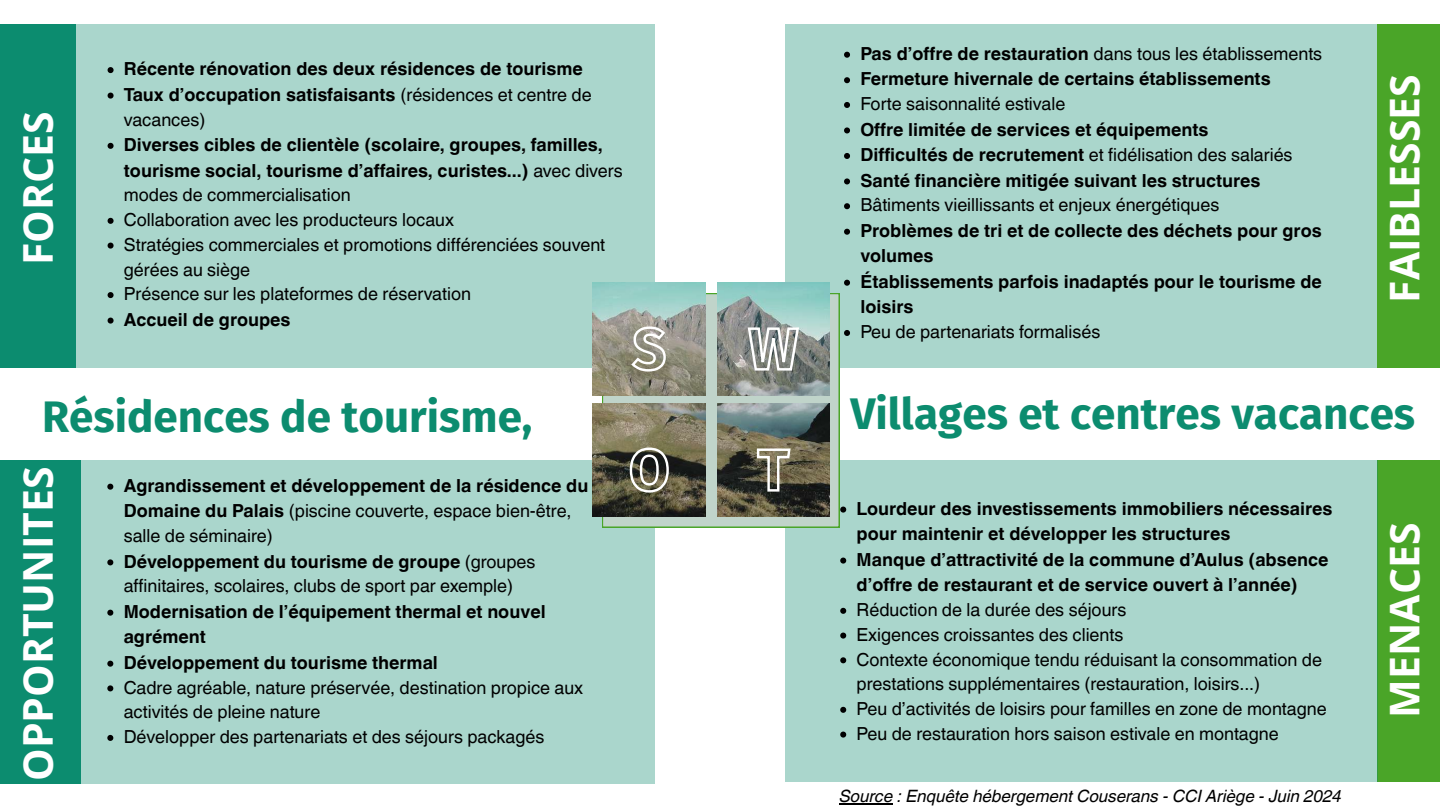
<style>
.page{position:relative;width:1440px;height:810px;background:#fff}
.page>*{position:absolute;margin:0;border:0;box-sizing:border-box;transform-origin:0 0}
.t1{font:700 44px "Fira Sans";color:#0c8c6f}
.t2{font:700 41px "Open Sans";color:#fff}
.t3{font:18px/24.8px "Helvetica World";color:#000}
.t4{font:700 18px/25.5px "Helvetica World";color:#000}
.t5{font:italic 17px "Helvetica World";color:#000}
.s1{font-weight:400}
.s2{font-weight:700}
</style>
<div class="page">
<div style="left:1377px;top:24px;width:63px;height:344px;background:#4aa528"></div>
<div style="left:1378px;top:460px;width:62px;height:322px;background:#4aa528"></div>
<div style="left:0;top:24px;width:655px;height:344px;background:#aad6cc"></div>
<div style="left:785px;top:24px;width:592px;height:344px;background:#aad6cc"></div>
<div style="left:785px;top:460px;width:592px;height:322px;background:#aad6cc"></div>
<div style="left:0;top:460px;width:81px;height:324px;background:#0c8c6f"></div>
<div style="left:79px;top:460px;width:576px;height:324px;background:#aad6cc"></div>
<svg style="left:602px;top:293px;width:237px;height:234px"></svg>
<img style="left:593px;top:283px;width:113px;height:112px">
<img style="left:717px;top:283px;width:113px;height:112px">
<img style="left:717px;top:404px;width:113px;height:113px">
<img style="left:593px;top:404px;width:113px;height:113px">
<div style="left:0;top:24px;width:76px;height:344px;background:#0c8c6f"></div>
<svg style="left:630px;top:325px;width:37px;height:48px"></svg>
<svg style="left:746px;top:323px;width:55px;height:56px"></svg>
<svg style="left:628px;top:446px;width:42px;height:48px"></svg>
<svg style="left:756px;top:447px;width:36px;height:46px"></svg>
<svg style="left:108px;top:67px;width:6px;height:6px"></svg>
<svg style="left:108px;top:93px;width:6px;height:6px"></svg>
<svg style="left:108px;top:143px;width:6px;height:6px"></svg>
<svg style="left:108px;top:218px;width:6px;height:6px"></svg>
<svg style="left:108px;top:243px;width:6px;height:6px"></svg>
<svg style="left:108px;top:292px;width:6px;height:6px"></svg>
<svg style="left:108px;top:318px;width:6px;height:6px"></svg>
<svg style="left:844px;top:52px;width:6px;height:6px"></svg>
<svg style="left:844px;top:77px;width:6px;height:6px"></svg>
<svg style="left:844px;top:102px;width:6px;height:6px"></svg>
<svg style="left:844px;top:127px;width:6px;height:6px"></svg>
<svg style="left:844px;top:153px;width:6px;height:6px"></svg>
<svg style="left:844px;top:178px;width:6px;height:6px"></svg>
<svg style="left:844px;top:203px;width:6px;height:6px"></svg>
<svg style="left:844px;top:229px;width:6px;height:6px"></svg>
<svg style="left:844px;top:280px;width:6px;height:6px"></svg>
<svg style="left:844px;top:330px;width:6px;height:6px"></svg>
<svg style="left:107px;top:484px;width:6px;height:6px"></svg>
<svg style="left:107px;top:559px;width:6px;height:6px"></svg>
<svg style="left:107px;top:610px;width:6px;height:6px"></svg>
<svg style="left:107px;top:661px;width:6px;height:6px"></svg>
<svg style="left:107px;top:685px;width:6px;height:6px"></svg>
<svg style="left:107px;top:735px;width:6px;height:6px"></svg>
<svg style="left:840px;top:507px;width:6px;height:6px"></svg>
<svg style="left:840px;top:558px;width:6px;height:6px"></svg>
<svg style="left:840px;top:608px;width:6px;height:6px"></svg>
<svg style="left:840px;top:633px;width:6px;height:6px"></svg>
<svg style="left:840px;top:657px;width:6px;height:6px"></svg>
<svg style="left:840px;top:707px;width:6px;height:6px"></svg>
<svg style="left:840px;top:732px;width:6px;height:6px"></svg>
<hr style="left:839px;top:803px;width:54px;height:2px;background:#000">
<h2 class="t2" style="left:9px;top:265px;width:155px;rotate:-90deg">FORCES</h2>
<p class="t4" style="left:124px;top:55px;width:469px;line-height:25.1px">Récente rénovation des deux résidences de tourisme<br>Taux d’occupation satisfaisants <span class="s1">(résidences et centre de vacances)</span></p>
<p class="t3" style="left:124px;top:132px;width:500px"><span class="s2">Diverses cibles de clientèle (scolaire, groupes, familles, tourisme social, tourisme d’affaires, curistes...)</span> avec divers modes de commercialisation<br>Collaboration avec les producteurs locaux<br>Stratégies commerciales et promotions différenciées souvent gérées au siège<br>Présence sur les plateformes de réservation</p>
<p class="t4" style="left:124px;top:305px;width:168px">Accueil de groupes</p>
<h1 class="t1" style="left:42px;top:391px;width:492px">Résidences de tourisme,</h1>
<h2 class="t2" style="left:9px;top:781px;width:316px;rotate:-90deg">OPPORTUNITES</h2>
<p class="t3" style="left:124px;top:473px;width:466px;line-height:25.1px"><span class="s2">Agrandissement et développement de la résidence du Domaine du Palais</span> (piscine couverte, espace bien-être, salle de séminaire)<br><span class="s2">Développement du tourisme de groupe</span> (groupes affinitaires, scolaires, clubs de sport par exemple)</p>
<p class="t4" style="left:124px;top:597px;width:423px">Modernisation de l’équipement thermal et nouvel agrément<br>Développement du tourisme thermal</p>
<p class="t3" style="left:124px;top:675px;width:461px">Cadre agréable, nature préservée, destination propice aux activités de pleine nature<br>Développer des partenariats et des séjours packagés</p>
<p class="t4" style="left:860px;top:39px;width:463px">Pas d’offre de restauration <span class="s1">dans tous les établissements<br></span>Fermeture hivernale de certains établissements</p>
<p class="t3" style="left:860px;top:92px;width:206px">Forte saisonnalité estivale</p>
<p class="t4" style="left:860px;top:115px;width:434px">Offre limitée de services et équipements<br>Difficultés de recrutement <span class="s1">et fidélisation des salariés<br></span>Santé financière mitigée suivant les structures</p>
<p class="t3" style="left:860px;top:193px;width:361px">Bâtiments vieillissants et enjeux énergétiques</p>
<p class="t4" style="left:860px;top:216px;width:463px">Problèmes de tri et de collecte des déchets pour gros volumes<br>Établissements parfois inadaptés pour le tourisme de loisirs</p>
<p class="t3" style="left:860px;top:320px;width:242px">Peu de partenariats formalisés</p>
<h2 class="t2" style="left:1376px;top:303px;width:230px;rotate:-90deg">FAIBLESSES</h2>
<h1 class="t1" style="left:850px;top:388px;width:566px">Villages et centres vacances</h1>
<p class="t4" style="left:857px;top:494px;width:478px">Lourdeur des investissements immobiliers nécessaires pour maintenir et développer les structures<br>Manque d’attractivité de la commune d’Aulus (absence d’offre de restaurant et de service ouvert à l’année)</p>
<p class="t3" style="left:857px;top:597px;width:472px">Réduction de la durée des séjours<br>Exigences croissantes des clients<br>Contexte économique tendu réduisant la consommation de prestations supplémentaires (restauration, loisirs...)<br>Peu d’activités de loisirs pour familles en zone de montagne Peu de restauration hors saison estivale en montagne</p>
<p class="t5" style="left:839px;top:782px;width:504px">Source : Enquête hébergement Couserans - CCI Ariège - Juin 2024</p>
<h2 class="t2" style="left:1376px;top:718px;width:196px;rotate:-90deg">MENACES</h2>
</div>
